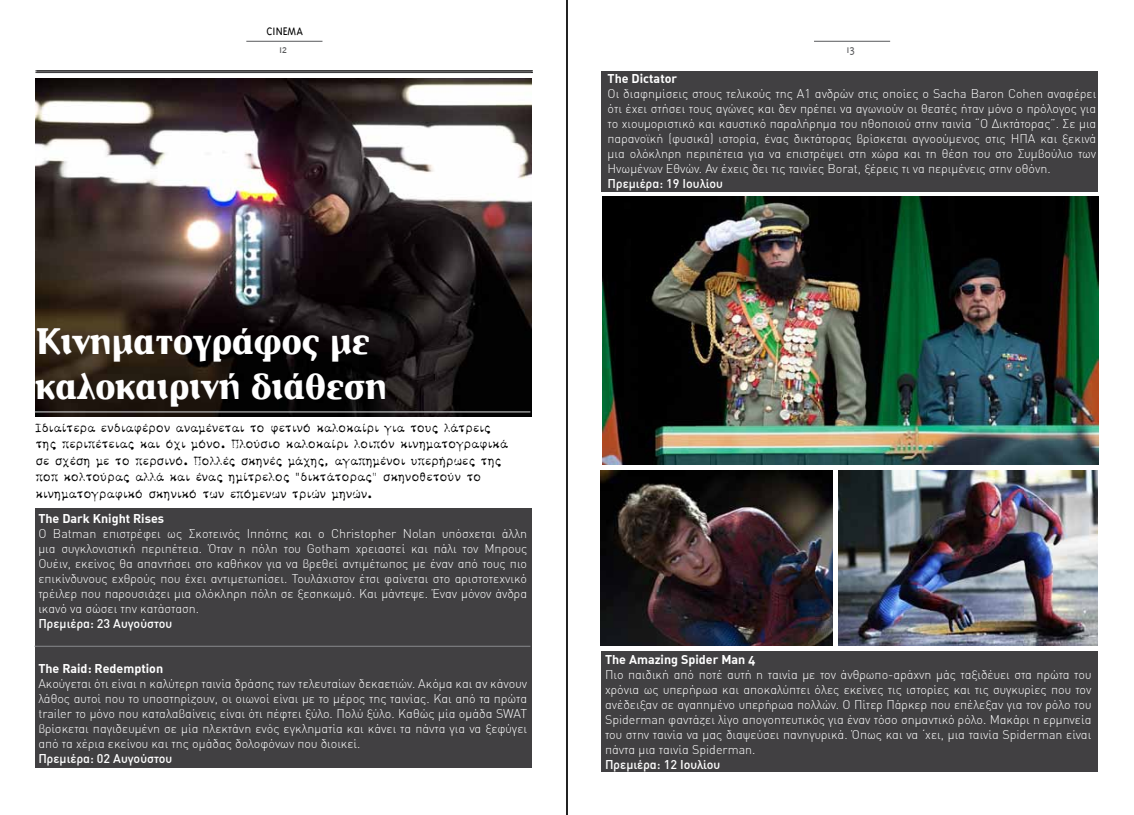
<style>
.page{position:relative;width:1134px;height:815px;background:#fff}
.page>*{position:absolute;margin:0;border:0;box-sizing:border-box;transform-origin:0 0}
.t1{font:700 37.5px/45px "CF Derrida";color:#fff}
.t2{font:13.75px/16.5px "CF Bar Text";color:#000}
.t3{font:300 12.5px/15px "DIN Greek";color:#fff;text-align:justify}
.t4{font:500 12.5px "DIN Greek";color:#fff}
.t5{font:12.5px "DIN Greek Bold Alternate";color:#fff}
.t6{font:300 12.5px "Triplex Greek";color:#000}
.t7{font:300 12.5px "Triplex Greek";color:#58595b}
</style>
<div class="page">
<img style="left:35px;top:79px;width:496px;height:337px">
<hr style="left:37px;top:72px;width:496px;height:1px;background:#000">
<hr style="left:37px;top:70px;width:496px;height:1px;background:#000">
<hr style="left:35px;top:72px;width:496px;height:1px;background:#414042">
<hr style="left:35px;top:70px;width:496px;height:1px;background:#414042">
<div style="left:35px;top:508px;width:497px;height:260px;background:#414042"></div>
<div style="left:601px;top:71px;width:497px;height:120px;background:#414042"></div>
<div style="left:601px;top:652px;width:497px;height:120px;background:#414042"></div>
<img style="left:602px;top:197px;width:496px;height:267px">
<hr style="left:246px;top:41px;width:76px;height:1px;background:#58595b">
<hr style="left:814px;top:41px;width:76px;height:1px;background:#58595b">
<hr style="left:35px;top:411px;width:495px;height:1px;background:#dcddde">
<hr style="left:35px;top:646px;width:495px;height:1px;background:#888a8d">
<img style="left:838px;top:471px;width:259px;height:174px">
<img style="left:601px;top:471px;width:231px;height:174px">
<hr style="left:566px;top:0;width:2px;height:815px;background:#000">
<p class="t6" style="left:267px;top:24px;width:38px">CINEMA</p>
<p class="t7" style="left:279px;top:43px;width:10px">12</p>
<p class="t7" style="left:846px;top:43px;width:10px">13</p>
<h1 class="t1" style="left:35px;top:320px;width:353px">Κινηματογράφος με καλοκαιρινή διάθεση</h1>
<p class="t2" style="left:35px;top:421px;width:474px">Ιδιαίτερα ενδιαφέρον αναμένεται το φετινό καλοκαίρι για τους λάτρεις της περιπέτειας και όχι μόνο. Πλούσιο καλοκαίρι λοιπόν κινηματογραφικά σε σχέση με το περσινό. Πολλές σκηνές μάχης, αγαπημένοι υπερήρωες της ποπ κολτούρας αλλά και ένας ημίτρελος “δικτάτορας” σκηνοθετούν το κινηματογραφικό σκηνικό των επόμενων τριών μηνών.</p>
<p class="t5" style="left:38px;top:512px;width:127px">The Dark Knight Rises</p>
<p class="t3" style="left:38px;top:527px;width:490px">Ο Batman επιστρέφει ως Σκοτεινός Ιππότης και ο Christopher Nolan υπόσχεται άλλη μια συγκλονιστική περιπέτεια. Όταν η πόλη του Gotham χρειαστεί και πάλι τον Μπρους Ουέιν, εκείνος θα απαντήσει στο καθήκον για να βρεθεί αντιμέτωπος με έναν από τους πιο επικίνδυνους εχθρούς που έχει αντιμετωπίσει. Τουλάχιστον έτσι φαίνεται στο αριστοτεχνικό τρέιλερ που παρουσιάζει μια ολόκληρη πόλη σε ξεσηκωμό. Και μάντεψε. Έναν μόνον άνδρα ικανό να σώσει την κατάσταση.</p>
<p class="t4" style="left:38px;top:617px;width:136px">Πρεμιέρα: 23 Αυγούστου</p>
<p class="t5" style="left:38px;top:662px;width:126px">The Raid: Redemption</p>
<p class="t3" style="left:38px;top:677px;width:490px">Ακούγεται ότι είναι η καλύτερη ταινία δράσης των τελευταίων δεκαετιών. Ακόμα και αν κάνουν λάθος αυτοί που το υποστηρίζουν, οι οιωνοί είναι με το μέρος της ταινίας. Και από τα πρώτα trailer το μόνο που καταλαβαίνεις είναι ότι πέφτει ξύλο. Πολύ ξύλο. Καθώς μία ομάδα SWAT βρίσκεται παγιδευμένη σε μία πλεκτάνη ενός εγκληματία και κάνει τα πάντα για να ξεφύγει από τα χέρια εκείνου και της ομάδας δολοφόνων που διοικεί.</p>
<p class="t4" style="left:38px;top:752px;width:136px">Πρεμιέρα: 02 Αυγούστου</p>
<p class="t5" style="left:608px;top:71px;width:71px">The Dictator</p>
<p class="t3" style="left:608px;top:86px;width:490px">Οι διαφημίσεις στους τελικούς της Α1 ανδρών στις οποίες ο Sacha Baron Cohen αναφέρει ότι έχει στήσει τους αγώνες και δεν πρέπει να αγωνιούν οι θεατές ήταν μόνο ο πρόλογος για το χιουμοριστικό και καυστικό παραλήρημα του ηθοποιού στην ταινία “Ο Δικτάτορας”. Σε μια παρανοϊκή (φυσικά) ιστορία, ένας δικτάτορας βρίσκεται αγνοούμενος στις ΗΠΑ και ξεκινά μια ολόκληρη περιπέτεια για να επιστρέψει στη χώρα και τη θέση του στο Συμβούλιο των Ηνωμένων Εθνών. Αν έχεις δει τις ταινίες Borat, ξέρεις τι να περιμένεις στην οθόνη.</p>
<p class="t4" style="left:608px;top:177px;width:117px">Πρεμιέρα: 19 Ιουλίου</p>
<p class="t5" style="left:605px;top:652px;width:152px">The Amazing Spider Man 4</p>
<p class="t3" style="left:605px;top:667px;width:488px">Πιο παιδική από ποτέ αυτή η ταινία με τον άνθρωπο-αράχνη μάς ταξιδέυει στα πρώτα του χρόνια ως υπερήρωα και αποκαλύπτει όλες εκείνες τις ιστορίες και τις συγκυρίες που τον ανέδειξαν σε αγαπημένο υπερήρωα πολλών. Ο Πίτερ Πάρκερ που επέλεξαν για τον ρόλο του Spiderman φαντάζει λίγο απογοητευτικός για έναν τόσο σημαντικό ρόλο. Μακάρι η ερμηνεία του στην ταινία να μας διαψεύσει πανηγυρικά. Όπως και να ‘χει, μια ταινία Spiderman είναι πάντα μια ταινία Spiderman.</p>
<p class="t4" style="left:605px;top:757px;width:117px">Πρεμιέρα: 12 Ιουλίου</p>
</div>
